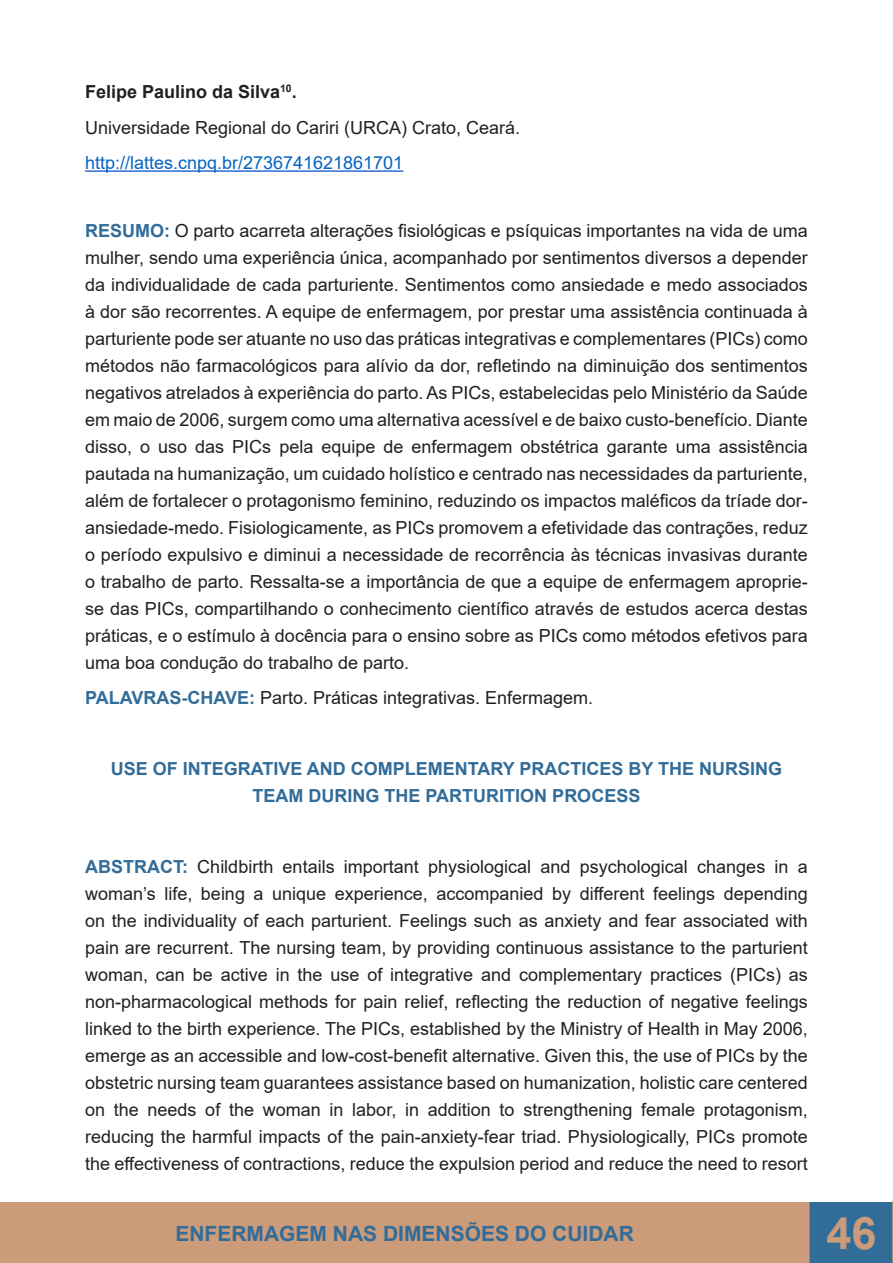
<style>
.page{position:relative;width:893px;height:1263px;background:#fff}
.page>*{position:absolute;margin:0;border:0;box-sizing:border-box;transform-origin:0 0}
.t1{font:700 45px "Arial";color:#cb9b7a}
.t2{font:700 21px "Arial";color:#326c99}
.Título_1{font:18px/27px "Arial";color:#231f20;text-align:justify}
.t3{font:700 18px/27px "Arial";color:#326c99;text-align:center}
.t4{font:18px "Arial";color:#0563c1}
.t5{font:700 18px "Arial";color:#231f20}
.s1{font-weight:700;color:#326c99}
</style>
<div class="page">
<div style="left:1px;top:1203px;width:807px;height:60px;background:#cb9b7a"></div>
<div style="left:0;top:1202px;width:809px;height:61px;border:2px solid #cb9b7a"></div>
<div style="left:810px;top:1203px;width:83px;height:60px;background:#326c99"></div>
<div style="left:809px;top:1202px;width:84px;height:61px;border:2px solid #326c99"></div>
<svg style="left:892px;top:1200px;width:1px;height:62px"></svg>
<hr style="left:85px;top:170px;width:318px;height:2px;background:#15c">
<p class="t5" style="left:85px;top:79px;width:213px">Felipe Paulino da Silva<sup>10</sup>.</p>
<p class="Título_1" style="left:85px;top:114px;width:437px">Universidade Regional do Cariri (URCA) Crato, Ceará.</p>
<p class="t4" style="left:85px;top:150px;width:320px">http://lattes.cnpq.br/2736741621861701</p>
<p class="Título_1" style="left:85px;top:217px;width:724px"><span class="s1">RESUMO:</span> O parto acarreta alterações fisiológicas e psíquicas importantes na vida de uma mulher, sendo uma experiência única, acompanhado por sentimentos diversos a depender da individualidade de cada parturiente. Sentimentos como ansiedade e medo associados à dor são recorrentes. A equipe de enfermagem, por prestar uma assistência continuada à parturiente pode ser atuante no uso das práticas integrativas e complementares (PICs) como métodos não farmacológicos para alívio da dor, refletindo na diminuição dos sentimentos negativos atrelados à experiência do parto. As PICs, estabelecidas pelo Ministério da Saúde em maio de 2006, surgem como uma alternativa acessível e de baixo custo-benefício. Diante disso, o uso das PICs pela equipe de enfermagem obstétrica garante uma assistência pautada na humanização, um cuidado holístico e centrado nas necessidades da parturiente, além de fortalecer o protagonismo feminino, reduzindo os impactos maléficos da tríade dor&shy;ansiedade-medo. Fisiologicamente, as PICs promovem a efetividade das contrações, reduz o período expulsivo e diminui a necessidade de recorrência às técnicas invasivas durante o trabalho de parto. Ressalta-se a importância de que a equipe de enfermagem aproprie&shy;se das PICs, compartilhando o conhecimento científico através de estudos acerca destas práticas, e o estímulo à docência para o ensino sobre as PICs como métodos efetivos para uma boa condução do trabalho de parto.</p>
<p class="Título_1" style="left:85px;top:684px;width:510px"><span class="s1">PALAVRAS-CHAVE:</span> Parto. Práticas integrativas. Enfermagem.</p>
<p class="t3" style="left:111px;top:756px;width:673px">USE OF INTEGRATIVE AND COMPLEMENTARY PRACTICES BY THE NURSING<br>TEAM DURING THE PARTURITION PROCESS</p>
<p class="Título_1" style="left:85px;top:853px;width:724px"><span class="s1">ABSTRACT:</span> Childbirth entails important physiological and psychological changes in a woman’s life, being a unique experience, accompanied by different feelings depending on the individuality of each parturient. Feelings such as anxiety and fear associated with pain are recurrent. The nursing team, by providing continuous assistance to the parturient woman, can be active in the use of integrative and complementary practices (PICs) as non-pharmacological methods for pain relief, reflecting the reduction of negative feelings linked to the birth experience. The PICs, established by the Ministry of Health in May 2006, emerge as an accessible and low-cost-benefit alternative. Given this, the use of PICs by the obstetric nursing team guarantees assistance based on humanization, holistic care centered on the needs of the woman in labor, in addition to strengthening female protagonism, reducing the harmful impacts of the pain-anxiety-fear triad. Physiologically, PICs promote the effectiveness of contractions, reduce the expulsion period and reduce the need to resort</p>
<p class="t2" style="left:175px;top:1218px;width:460px">ENFERMAGEM NAS DIMENSÕES DO CUIDAR</p>
<h1 class="t1" style="left:826px;top:1202px;width:52px">46</h1>
</div>
